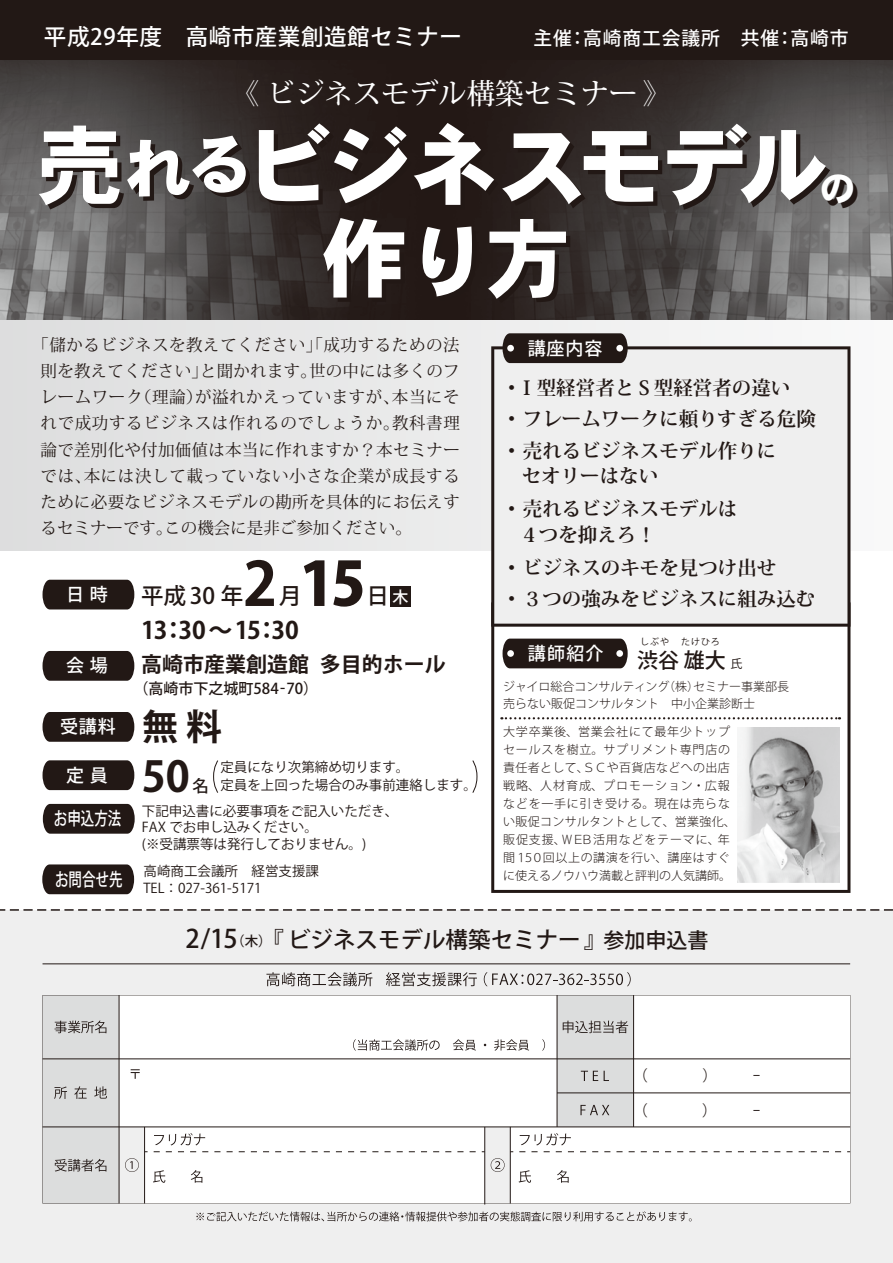
<style>
.page{position:relative;width:893px;height:1263px;background:#fff}
.page>*{position:absolute;margin:0;border:0;box-sizing:border-box;transform-origin:0 0}
.t1{font:87px "DFHS Gothic Std W9";letter-spacing:-.05em;color:#fff}
.t2{font:800 60px "Koz Go Pro";color:#221815}
.t3{font:700 42px "Koz Go Pr 6 N";color:#221815}
.t4{font:700 36px "Koz Go Pr 6 N";color:#221815}
.t5{font:36px "DFHS Gothic Std W9";color:#fff}
.t6{font:500 28.5px "Koz Min Pro";color:#fff}
.t7{font:700 24px "Koz Go Pr 6 N";letter-spacing:-.02em;color:#221815}
.t8{font:500 22.5px "Koz Go Pr 6 N";letter-spacing:.025em;color:#fff}
.t9{font:500 22.5px "Koz Go Pro";color:#221815}
.t10{font:700 21px "Koz Go Pro";color:#221815}
.t11{font:500 21px "Koz Go Pro";color:#221815}
.t12{font:700 19.5px/31.5px "Koz Min Pro";color:#221815}
.t13{font:500 18px "Koz Go Pro";letter-spacing:.025em;color:#fff}
.t14{font:500 18px "Koz Go Pro";letter-spacing:.025em;color:#fff;scale:.75 1}
.t15{font:16.5px/26.2px "Koz Min Pro";letter-spacing:.015em;color:#221815;text-align:justify}
.t16{font:500 16.5px "Koz Go Pr 6 N";color:#221815}
.t17{font:500 15.9px "Koz Go Pro";color:#fff}
.t18{font:500 15px "Koz Go Pr 6 N";color:#221815}
.t19{font:15px "Koz Go Pro";color:#221815}
.t20{font:500 15px "Koz Go Pro";color:#221815}
.t21{font:15px "Koz Go Pro";color:#221815;scale:1.5 1}
.t22{font:13.5px/16.5px "Koz Go Pro";color:#221815}
.t23{font:300 12px/18px "Koz Go Pro";letter-spacing:.055em;color:#221815}
.t24{font:300 12px/16.5px "Koz Go Pr 6 N";color:#221815}
.t25{font:9px "Koz Go Pro";letter-spacing:.1em;color:#221815}
.s1{font-size:18.75px}
.s2{font-size:66px}
.s3{font-size:82.5px}
.s4{font-weight:700}
.s5{font-size:22.5px}
.s6{font-weight:400;font-size:12px}
.s7{font-size:25.5px}
.s8{font-size:13.5px}
.s9{font-size:21px}
</style>
<div class="page">
<svg style="left:0;top:319px;width:893px;height:231px;background:#e5e6e6"></svg>
<img style="left:0;top:60px;width:893px;height:259px">
<div style="left:0;top:0;width:893px;height:60px;background:#221815"></div>
<div style="left:0;top:910px;width:893px;height:353px;background:#efefef"></div>
<svg style="left:491px;top:627px;width:359px;height:266px"></svg>
<div style="left:491px;top:346px;width:359px;height:281px;background:#efefef"></div>
<img style="left:738px;top:727px;width:102px;height:155px">
<div style="left:43px;top:712px;width:91px;height:30px;background:#221815"></div>
<div style="left:43px;top:760px;width:91px;height:30px;background:#221815"></div>
<div style="left:43px;top:651px;width:91px;height:30px;background:#221815"></div>
<svg style="left:502px;top:333px;width:126px;height:30px;background:#2b211e"></svg>
<div style="left:507px;top:345px;width:7px;height:6px;background:#fff;border-radius:50%"></div>
<div style="left:616px;top:345px;width:7px;height:6px;background:#fff;border-radius:50%"></div>
<div style="left:502px;top:639px;width:126px;height:29px;background:#221815"></div>
<div style="left:507px;top:650px;width:7px;height:7px;background:#fff;border-radius:50%"></div>
<div style="left:616px;top:650px;width:7px;height:7px;background:#fff;border-radius:50%"></div>
<svg style="left:43px;top:804px;width:92px;height:30px;background:#2c221f"></svg>
<svg style="left:42px;top:864px;width:92px;height:30px;background:#2d2320"></svg>
<div style="left:43px;top:580px;width:91px;height:29px;background:#221815"></div>
<div style="left:390px;top:586px;width:20px;height:20px;background:#221815"></div>
<svg style="left:501px;top:717px;width:339px;height:2px"></svg>
<hr style="left:43px;top:963px;width:807px;height:1px;background:#221815">
<svg style="left:43px;top:995px;width:807px;height:208px;fill:#fff"></svg>
<hr style="left:484px;top:1127px;width:1px;height:77px;background:#221815">
<hr style="left:557px;top:995px;width:1px;height:132px;background:#221815">
<hr style="left:633px;top:995px;width:1px;height:132px;background:#221815">
<hr style="left:119px;top:995px;width:1px;height:208px;background:#221815">
<hr style="left:144px;top:1127px;width:1px;height:76px;background:#221815">
<hr style="left:510px;top:1127px;width:1px;height:76px;background:#221815">
<svg style="left:154px;top:1133px;width:51px;height:12px"></svg>
<svg style="left:581px;top:1071px;width:17px;height:10px"></svg>
<svg style="left:604px;top:1071px;width:5px;height:10px"></svg>
<svg style="left:580px;top:1105px;width:29px;height:10px"></svg>
<svg style="left:131px;top:1069px;width:9px;height:10px"></svg>
<svg style="left:153px;top:1170px;width:12px;height:13px"></svg>
<svg style="left:191px;top:1170px;width:11px;height:13px"></svg>
<svg style="left:55px;top:1159px;width:51px;height:12px"></svg>
<svg style="left:125px;top:1158px;width:14px;height:14px"></svg>
<svg style="left:520px;top:1133px;width:51px;height:12px"></svg>
<svg style="left:519px;top:1170px;width:12px;height:13px"></svg>
<svg style="left:557px;top:1170px;width:12px;height:13px"></svg>
<svg style="left:491px;top:1158px;width:14px;height:14px"></svg>
<svg style="left:54px;top:1086px;width:13px;height:13px"></svg>
<svg style="left:74px;top:1086px;width:13px;height:13px"></svg>
<svg style="left:94px;top:1086px;width:13px;height:12px"></svg>
<svg style="left:54px;top:1020px;width:52px;height:13px"></svg>
<svg style="left:563px;top:1021px;width:65px;height:12px"></svg>
<svg style="left:196px;top:1211px;width:496px;height:10px"></svg>
<svg style="left:266px;top:972px;width:106px;height:14px"></svg>
<svg style="left:386px;top:972px;width:91px;height:14px"></svg>
<svg style="left:484px;top:972px;width:147px;height:14px"></svg>
<svg style="left:353px;top:1039px;width:87px;height:11px"></svg>
<svg style="left:453px;top:1039px;width:23px;height:11px"></svg>
<svg style="left:494px;top:1039px;width:35px;height:12px"></svg>
<svg style="left:542px;top:1039px;width:3px;height:11px"></svg>
<svg style="left:0;top:909px;width:893px;height:2px"></svg>
<svg style="left:213px;top:760px;width:6px;height:33px"></svg>
<svg style="left:472px;top:760px;width:6px;height:33px"></svg>
<h3 class="t8" style="left:44px;top:24px;width:806px">平成29年度　高崎市産業創造館セミナー　　 <span class="s1">主催：高崎商工会議所　共催：高崎市</span></h3>
<h3 class="t6" style="left:231px;top:73px;width:442px">《ビジネスモデル構築セミナー》</h3>
<h1 class="t1" style="left:36px;top:118px;width:792px">売<span class="s2">れる</span>ビジネスモデル</h1>
<h3 class="t5" style="left:820px;top:169px;width:37px">の</h3>
<h1 class="t1" style="left:321px;top:211px;width:251px">作<span class="s3">り</span>方</h1>
<p class="t15" style="left:41px;top:331px;width:421px;text-indent:-8px">「儲かるビジネスを教えてください」「成功するための法則を教えてください」と聞かれます。世の中には多くのフレームワーク（理論）が溢れかえっていますが、本当にそれで成功するビジネスは作れるのでしょうか。教科書理論で差別化や付加価値は本当に作れますか？本セミナーでは、本には決して載っていない小さな企業が成長するために必要なビジネスモデルの勘所を具体的にお伝えするセミナーです。この機会に是非ご参加ください。</p>
<h2 class="t2" style="left:243px;top:545px;width:124px"><span class="s4">2</span> 15</h2>
<p class="t13" style="left:66px;top:583px;width:43px">日 時</p>
<h3 class="t9" style="left:141px;top:582px;width:104px">平成30 年</h3>
<h3 class="t9" style="left:279px;top:582px;width:24px">月</h3>
<p class="t20" style="left:367px;top:584px;width:61px"><span class="s5">日</span>　　</p>
<h3 class="t7" style="left:141px;top:616px;width:159px">13：30～15：30</h3>
<p class="t17" style="left:393px;top:587px;width:17px">木</p>
<p class="t13" style="left:66px;top:654px;width:43px">会 場</p>
<p class="t13" style="left:60px;top:715px;width:57px">受講料</p>
<p class="t13" style="left:66px;top:764px;width:43px">定 員</p>
<p class="t14" style="left:54px;top:807px;width:92px">お申込方法</p>
<p class="t14" style="left:55px;top:868px;width:91px">お問合せ先</p>
<p class="t10" style="left:141px;top:651px;width:306px">高崎市産業創造館多目的ホール</p>
<p class="t18" style="left:133px;top:680px;width:186px">（高崎市下之城町584-70）</p>
<h3 class="t4" style="left:142px;top:707px;width:81px">無 料</h3>
<h3 class="t3" style="left:142px;top:752px;width:50px">50</h3>
<p class="t22" style="left:220px;top:759px;width:258px;line-height:18px">定員になり次第締め切ります。<br>定員を上回った場合のみ事前連絡します。</p>
<p class="t16" style="left:192px;top:776px;width:18px">名</p>
<p class="t22" style="left:142px;top:803px;width:258px">下記申込書に必要事項をご記入いただき、<br>FAX でお申し込みください。<br>(※受講票等は発行しておりません。)</p>
<p class="t22" style="left:144px;top:863px;width:177px">高崎商工会議所　経営支援課<br>TEL：027-361-5171</p>
<p class="t13" style="left:528px;top:337px;width:76px">講座内容</p>
<p class="t12" style="left:500px;top:371px;width:317px"><span class="s5">・</span>Ｉ型経営者とＳ型経営者の違い<span class="s5">・</span>フレームワークに頼りすぎる危険<span class="s5">・</span>売れるビジネスモデル作りに</p>
<p class="t12" style="left:500px;top:458px;width:238px;line-height:33px;text-indent:21px">セオリーはない<br><span class="s5">・</span>売れるビジネスモデルは</p>
<p class="t12" style="left:500px;top:517px;width:316px;line-height:32.2px;text-indent:19px">４つを抑えろ！<br><span class="s5">・</span>ビジネスのキモを見つけ出せ<br><span class="s5">・</span>３つの強みをビジネスに組み込む</p>
<p class="t13" style="left:528px;top:642px;width:77px">講師紹介</p>
<p class="t25" style="left:640px;top:636px;width:30px">しぶや</p>
<p class="t25" style="left:681px;top:636px;width:40px">たけひろ</p>
<p class="t11" style="left:637px;top:646px;width:107px">渋谷 雄大<span class="s6">氏</span></p>
<p class="t24" style="left:503px;top:679px;width:287px">ジャイロ総合コンサルティング（株）セミナー事業部長売らない販促コンサルタント　中小企業診断士</p>
<p class="t23" style="left:503px;top:723px;width:234px">大学卒業後、営業会社にて最年少トップセールスを樹立。サプリメント専門店の責任者として、ＳＣや百貨店などへの出店戦略、人材育成、プロモーション・広報などを一手に引き受ける。現在は売らない販促コンサルタントとして、営業強化、販促支援、ＷＥＢ活用などをテーマに、年間１５０回以上の講演を行い、講座はすぐに使えるノウハウ満載と評判の人気講師。</p>
<h3 class="t9" style="left:185px;top:925px;width:525px"><span class="s7">2/15</span><span class="s8">（木）</span>『ビジネスモデル構築セミナー』<span class="s9">参加申込書</span></h3>
<p class="t19" style="left:633px;top:1066px;width:16px">（</p>
<p class="t19" style="left:702px;top:1066px;width:16px">）</p>
<p class="t21" style="left:753px;top:1064px;width:7px">-</p>
<p class="t19" style="left:633px;top:1101px;width:16px">（</p>
<p class="t19" style="left:702px;top:1101px;width:16px">）</p>
<p class="t21" style="left:753px;top:1099px;width:7px">-</p>
</div>
